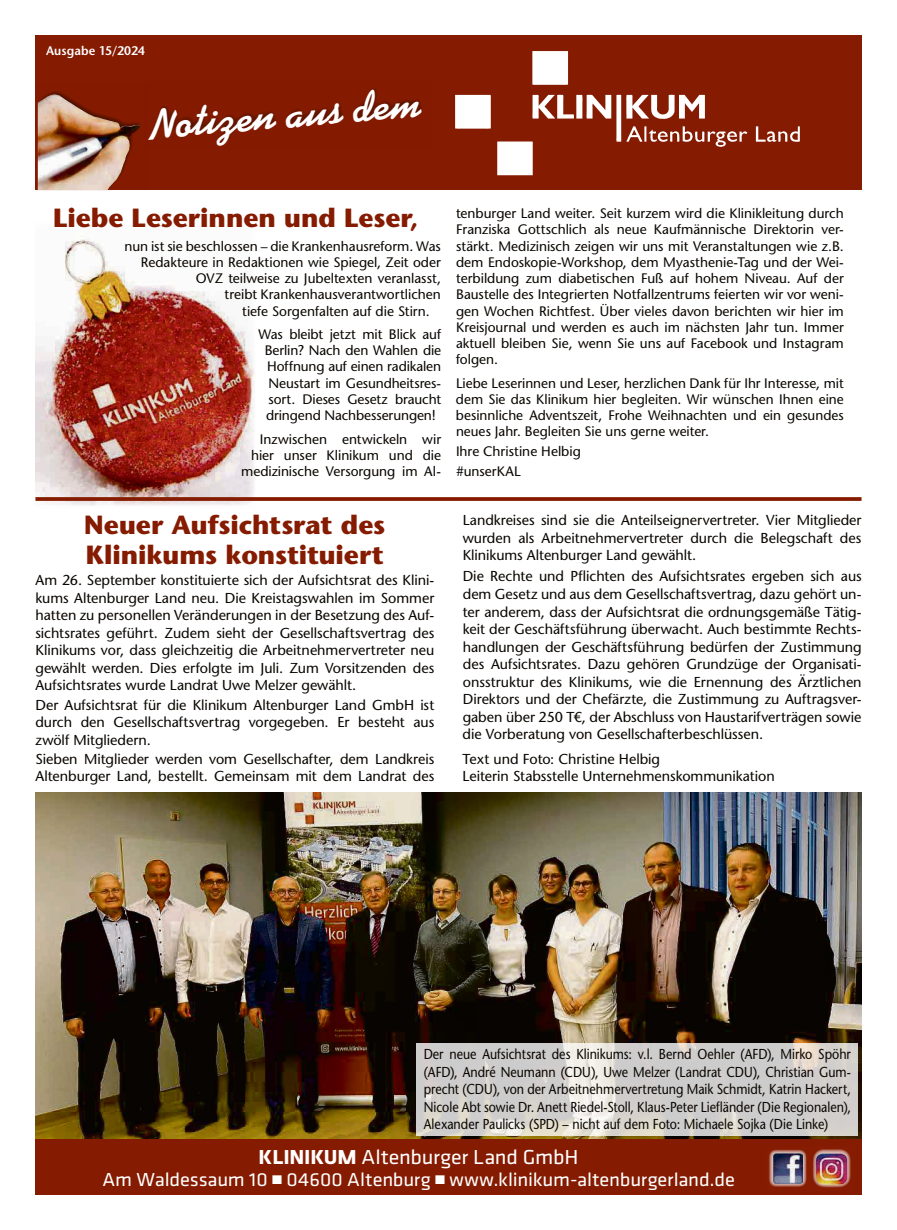
<style>
.page{position:relative;width:897px;height:1230px;background:#fff}
.page>*{position:absolute;margin:0;border:0;box-sizing:border-box;transform-origin:0 0}
.t1{font:700 42.62px "Kaufmann";color:#fff;scale:1.06 1}
.t2{font:700 26.25px/30px "Stone Sans Std";letter-spacing:-.005em;color:#851b00}
.t3{font:21px "Klavika CH";letter-spacing:-.01em;color:#fff;scale:1.05 1}
.t4{font:19.5px "Klavika CH";letter-spacing:-.01em;color:#fff;scale:1.05 1}
.t5{font:500 14.38px/17.5px "Stone Sans Std";letter-spacing:-.005em;color:#090500;text-align:justify}
.t6{font:500 14.38px/17.5px "Stone Sans Std";letter-spacing:-.005em;color:#090500;text-align:justify;scale:.87 1}
.t7{font:500 13.75px/16.2px "Stone Sans Std";color:#090500;text-align:justify}
.t8{font:600 12.5px "Stone Sans Std";letter-spacing:.005em;color:#fff}
.s1{font-weight:700}
</style>
<div class="page">
<img style="left:35px;top:236px;width:220px;height:270px">
<div style="left:35px;top:35px;width:826px;height:155px;background:#851b00"></div>
<svg style="left:532px;top:51px;width:142px;height:68px"></svg>
<div style="left:144px;top:81px;width:286px;height:69px;background:#090500;opacity:.55"></div>
<div style="left:35px;top:85px;width:114px;height:105px;background:#090500;opacity:.55"></div>
<img style="left:38px;top:95px;width:103px;height:95px">
<div style="left:35px;top:1138px;width:826px;height:56px;background:#851b00"></div>
<div style="left:766px;top:1146px;width:43px;height:43px;background:#fff;opacity:.75"></div>
<img style="left:773px;top:1153px;width:29px;height:30px">
<div style="left:809px;top:1146px;width:44px;height:44px;background:#fff;opacity:.75"></div>
<img style="left:815px;top:1153px;width:32px;height:31px">
<svg style="left:35px;top:497px;width:826px;height:4px;background:#8b280e"></svg>
<img style="left:35px;top:792px;width:826px;height:346px">
<svg style="left:416px;top:1043px;width:441px;height:92px;background:#d4d2cf"></svg>
<p class="t8" style="left:46px;top:43px;width:100px">Ausgabe 15/2024</p>
<h1 class="t1" style="left:147px;top:100px;width:259px;rotate:-5deg">Notizen aus dem</h1>
<h2 class="t2" style="left:53px;top:203px;width:367px">Liebe Leserinnen und Leser,</h2>
<p class="t7" style="left:124px;top:238px;width:318px">nun ist sie beschlossen – die Krankenhausreform. Was</p>
<p class="t7" style="left:141px;top:254px;width:302px">Redakteure in Redaktionen wie Spiegel, Zeit oder</p>
<p class="t7" style="left:196px;top:270px;width:247px">OVZ teilweise zu Jubeltexten veranlasst,</p>
<p class="t7" style="left:224px;top:286px;width:218px">treibt Krankenhausverantwortlichen</p>
<p class="t7" style="left:242px;top:303px;width:189px">tiefe Sorgenfalten auf die Stirn.</p>
<p class="t7" style="left:265px;top:326px;width:178px;text-indent:-6px">Was bleibt jetzt mit Blick auf Berlin? Nach den Wahlen die Hoffnung auf einen radikalen Neustart im Gesundheitsres&shy;sort. Dieses Gesetz braucht dringend Nachbesserungen!</p>
<p class="t7" style="left:241px;top:430px;width:201px;text-align:right">Inzwischen entwickeln wir hier unser Klinikum und die medizinische Versorgung im Al-</p>
<h2 class="t2" style="left:84px;top:510px;width:303px">Neuer Aufsichtsrat des<br>Klinikums konstituiert</h2>
<p class="t5" style="left:35px;top:571px;width:400px">Am 26. September konstituierte sich der Aufsichtsrat des Klini&shy;kums Altenburger Land neu. Die Kreistagswahlen im Sommer hatten zu personellen Veränderungen in der Besetzung des Auf&shy;sichtsrates geführt. Zudem sieht der Gesellschaftsvertrag des Klinikums vor, dass gleichzeitig die Arbeitnehmervertreter neu gewählt werden. Dies erfolgte im Juli. Zum Vorsitzenden des Aufsichtsrates wurde Landrat Uwe Melzer gewählt.</p>
<p class="t5" style="left:35px;top:696px;width:400px">Der Aufsichtsrat für die Klinikum Altenburger Land GmbH ist durch den Gesellschaftsvertrag vorgegeben. Er besteht aus zwölf Mitgliedern.</p>
<p class="t5" style="left:35px;top:750px;width:400px">Sieben Mitglieder werden vom Gesellschafter, dem Landkreis<br>Altenburger Land, bestellt. Gemeinsam mit dem Landrat des</p>
<p class="t7" style="left:456px;top:205px;width:389px">tenburger Land weiter. Seit kurzem wird die Klinikleitung durch Franziska Gottschlich als neue Kaufmännische Direktorin ver&shy;stärkt. Medizinisch zeigen wir uns mit Veranstaltungen wie z.B. dem Endoskopie-Workshop, dem Myasthenie-Tag und der Wei&shy;terbildung zum diabetischen Fuß auf hohem Niveau. Auf der Baustelle des Integrierten Notfallzentrums feierten wir vor weni&shy;gen Wochen Richtfest. Über vieles davon berichten wir hier im Kreisjournal und werden es auch im nächsten Jahr tun. Immer aktuell bleiben Sie, wenn Sie uns auf Facebook und Instagram folgen.</p>
<p class="t7" style="left:456px;top:375px;width:389px">Liebe Leserinnen und Leser, herzlichen Dank für Ihr Interesse, mit dem Sie das Klinikum hier begleiten. Wir wünschen Ihnen eine besinnliche Adventszeit, Frohe Weihnachten und ein gesundes neues Jahr. Begleiten Sie uns gerne weiter.</p>
<p class="t7" style="left:456px;top:441px;width:126px;line-height:19.8px">Ihre Christine Helbig #unserKAL</p>
<p class="t5" style="left:462px;top:511px;width:400px">Landkreises sind sie die Anteilseignervertreter. Vier Mitglieder wurden als Arbeitnehmervertreter durch die Belegschaft des Klinikums Altenburger Land gewählt.</p>
<p class="t5" style="left:462px;top:568px;width:400px">Die Rechte und Pflichten des Aufsichtsrates ergeben sich aus dem Gesetz und aus dem Gesellschaftsvertrag, dazu gehört un&shy;ter anderem, dass der Aufsichtsrat die ordnungsgemäße Tätig&shy;keit der Geschäftsführung überwacht. Auch bestimmte Rechts&shy;handlungen der Geschäftsführung bedürfen der Zustimmung des Aufsichtsrates. Dazu gehören Grundzüge der Organisati&shy;onsstruktur des Klinikums, wie die Ernennung des Ärztlichen Direktors und der Chefärzte, die Zustimmung zu Auftragsver&shy;gaben über 250 T€, der Abschluss von Haustarifverträgen sowie die Vorberatung von Gesellschafterbeschlüssen.</p>
<p class="t5" style="left:462px;top:750px;width:314px">Text und Foto: Christine Helbig<br>Leiterin Stabsstelle Unternehmenskommunikation</p>
<p class="t6" style="left:423px;top:1045px;width:492px">Der neue Aufsichtsrat des Klinikums: v.l. Bernd Oehler (AFD), Mirko Spöhr (AFD), André Neumann (CDU), Uwe Melzer (Landrat CDU), Christian Gum&shy;precht (CDU), von der Arbeitnehmervertretung Maik Schmidt, Katrin Hackert, Nicole Abt sowie Dr. Anett Riedel-Stoll, Klaus-Peter Liefländer (Die Regionalen), Alexander Paulicks (SPD) – nicht auf dem Foto: Michaele Sojka (Die Linke)</p>
<h3 class="t3" style="left:258px;top:1143px;width:306px"><span class="s1">KLINIKUM</span> Altenburger Land GmbH</h3>
<h3 class="t4" style="left:102px;top:1167px;width:604px">Am Waldessaum 10 ■ 04600 Altenburg ■ www.klinikum-altenburgerland.de</h3>
</div>
